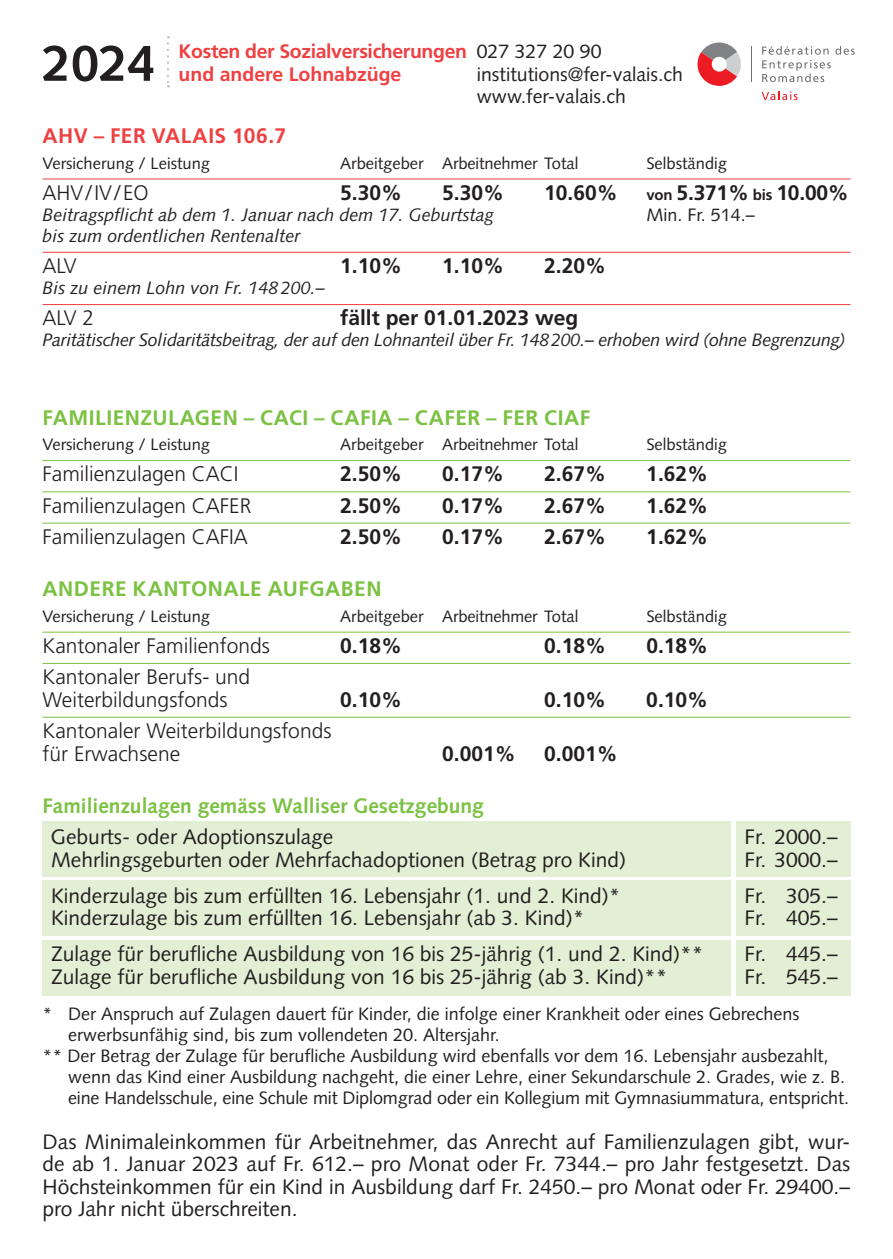
<style>
.page{position:relative;width:893px;height:1259px;background:#fff}
.page>*{position:absolute;margin:0;border:0;box-sizing:border-box;transform-origin:0 0}
.t1{font:700 51px "Syntax LT Std";color:#231f20}
.t2{font:21px/22.5px "Syntax LT Std";color:#231f20;text-align:justify}
.t3{font:300 21px/22.5px "Frutiger LT Std";color:#231f20}
.t4{font:700 21px "Frutiger LT Std";color:#231f20}
.t5{font:700 21px "Frutiger LT Std";letter-spacing:.025em;color:#7bc142}
.t6{font:700 21px "Syntax LT Std";color:#7bc142}
.t7{font:700 21px "Frutiger LT Std";letter-spacing:.025em;color:#ef4042}
.t8{font:19.5px/22.5px "Syntax LT Std";color:#231f20}
.t9{font:700 19.5px "Frutiger LT Std";letter-spacing:-.02em;color:#ef4042}
.t10{font:700 19.5px "Frutiger LT Std";color:#ef4042}
.t11{font:18px "Syntax LT Std";color:#231f20}
.t12{font:italic 18px "Syntax LT Std";color:#231f20}
.t13{font:16.5px "Syntax LT Std";color:#231f20}
.s1{font-size:15px}
</style>
<div class="page">
<div style="left:43px;top:821px;width:688px;height:55px;background:#e2efd4"></div>
<div style="left:43px;top:880px;width:688px;height:55px;background:#e2efd4"></div>
<div style="left:43px;top:940px;width:688px;height:55px;background:#e2efd4"></div>
<div style="left:736px;top:821px;width:114px;height:55px;background:#e2efd4"></div>
<div style="left:736px;top:880px;width:114px;height:55px;background:#e2efd4"></div>
<div style="left:736px;top:940px;width:114px;height:55px;background:#e2efd4"></div>
<hr style="left:43px;top:178px;width:807px;height:1px;background:#ef4042">
<hr style="left:43px;top:252px;width:807px;height:1px;background:#ef4042">
<hr style="left:43px;top:304px;width:807px;height:1px;background:#ef4042">
<hr style="left:43px;top:460px;width:807px;height:1px;background:#7bc142">
<hr style="left:43px;top:491px;width:807px;height:1px;background:#7bc142">
<hr style="left:43px;top:522px;width:807px;height:1px;background:#7bc142">
<hr style="left:43px;top:631px;width:807px;height:1px;background:#7bc142">
<hr style="left:43px;top:663px;width:807px;height:1px;background:#7bc142">
<hr style="left:43px;top:716px;width:807px;height:1px;background:#7bc142">
<svg style="left:697px;top:43px;width:44px;height:43px"></svg>
<svg style="left:762px;top:91px;width:35px;height:9px"></svg>
<svg style="left:762px;top:46px;width:93px;height:36px"></svg>
<hr style="left:751px;top:47px;width:1px;height:35px;background:#6d6e70">
<svg style="left:167px;top:36px;width:2px;height:51px"></svg>
<h1 class="t1" style="left:43px;top:38px;width:115px">2024</h1>
<p class="t9" style="left:179px;top:42px;width:290px">Kosten der Sozialversicherungen</p>
<p class="t10" style="left:179px;top:65px;width:224px">und andere Lohnabzüge</p>
<p class="t8" style="left:477px;top:41px;width:208px">027 327 20 90 institutions@fer-valais.ch www.fer-valais.ch</p>
<p class="t7" style="left:43px;top:126px;width:245px">AHV – FER VALAIS 106.7</p>
<p class="t13" style="left:43px;top:155px;width:169px">Versicherung / Leistung</p>
<p class="t13" style="left:340px;top:155px;width:240px">Arbeitgeber Arbeitnehmer Total</p>
<p class="t13" style="left:646px;top:155px;width:82px">Selbständig</p>
<p class="t3" style="left:43px;top:182px;width:108px">AHV / IV / EO</p>
<p class="t4" style="left:340px;top:182px;width:63px">5.30%</p>
<p class="t4" style="left:442px;top:182px;width:63px">5.30%</p>
<p class="t4" style="left:544px;top:182px;width:75px">10.60%</p>
<p class="t4" style="left:646px;top:182px;width:204px"><span class="s1">von</span> 5.371% <span class="s1">bis</span> 10.00%</p>
<p class="t12" style="left:43px;top:206px;width:453px">Beitragspflicht ab dem 1. Januar nach dem 17. Geburtstag</p>
<p class="t11" style="left:646px;top:206px;width:110px">Min. Fr. 514.–</p>
<p class="t12" style="left:43px;top:227px;width:260px">bis zum ordentlichen Rentenalter</p>
<p class="t3" style="left:43px;top:256px;width:36px">ALV</p>
<p class="t4" style="left:340px;top:256px;width:63px">1.10%</p>
<p class="t4" style="left:442px;top:256px;width:63px">1.10%</p>
<p class="t4" style="left:544px;top:256px;width:63px">2.20%</p>
<p class="t12" style="left:43px;top:279px;width:284px">Bis zu einem Lohn von Fr. 148 200.–</p>
<p class="t3" style="left:43px;top:308px;width:53px">ALV 2</p>
<p class="t4" style="left:340px;top:308px;width:240px">fällt per 01.01.2023 weg</p>
<p class="t12" style="left:43px;top:331px;width:805px">Paritätischer Solidaritätsbeitrag, der auf den Lohnanteil über Fr. 148 200.– erhoben wird (ohne Begrenzung)</p>
<p class="t5" style="left:43px;top:407px;width:549px">FAMILIENZULAGEN – CACI – CAFIA – CAFER – FER CIAF</p>
<p class="t13" style="left:43px;top:436px;width:169px">Versicherung / Leistung</p>
<p class="t13" style="left:340px;top:436px;width:240px">Arbeitgeber Arbeitnehmer Total</p>
<p class="t13" style="left:646px;top:436px;width:82px">Selbständig</p>
<p class="t3" style="left:43px;top:464px;width:198px">Familienzulagen CACI</p>
<p class="t4" style="left:340px;top:464px;width:63px">2.50%</p>
<p class="t4" style="left:442px;top:464px;width:63px">0.17%</p>
<p class="t4" style="left:544px;top:464px;width:63px">2.67%</p>
<p class="t4" style="left:646px;top:464px;width:63px">1.62%</p>
<p class="t3" style="left:43px;top:495px;width:210px">Familienzulagen CAFER</p>
<p class="t4" style="left:340px;top:495px;width:63px">2.50%</p>
<p class="t4" style="left:442px;top:495px;width:63px">0.17%</p>
<p class="t4" style="left:544px;top:495px;width:63px">2.67%</p>
<p class="t4" style="left:646px;top:495px;width:63px">1.62%</p>
<p class="t3" style="left:43px;top:526px;width:207px">Familienzulagen CAFIA</p>
<p class="t4" style="left:340px;top:526px;width:63px">2.50%</p>
<p class="t4" style="left:442px;top:526px;width:63px">0.17%</p>
<p class="t4" style="left:544px;top:526px;width:63px">2.67%</p>
<p class="t4" style="left:646px;top:526px;width:63px">1.62%</p>
<p class="t5" style="left:43px;top:579px;width:341px">ANDERE KANTONALE AUFGABEN</p>
<p class="t13" style="left:43px;top:608px;width:169px">Versicherung / Leistung</p>
<p class="t13" style="left:340px;top:608px;width:240px">Arbeitgeber Arbeitnehmer Total</p>
<p class="t13" style="left:646px;top:608px;width:82px">Selbständig</p>
<p class="t3" style="left:43px;top:635px;width:229px">Kantonaler Familienfonds</p>
<p class="t4" style="left:340px;top:635px;width:63px">0.18%</p>
<p class="t4" style="left:544px;top:635px;width:63px">0.18%</p>
<p class="t4" style="left:646px;top:635px;width:63px">0.18%</p>
<p class="t3" style="left:43px;top:667px;width:209px">Kantonaler Berufs- und<br>Weiterbildungsfonds</p>
<p class="t4" style="left:340px;top:689px;width:63px">0.10%</p>
<p class="t4" style="left:544px;top:689px;width:63px">0.10%</p>
<p class="t4" style="left:646px;top:689px;width:63px">0.10%</p>
<p class="t3" style="left:42px;top:720px;width:290px">Kantonaler Weiterbildungsfonds für Erwachsene</p>
<p class="t4" style="left:442px;top:743px;width:75px">0.001%</p>
<p class="t4" style="left:544px;top:743px;width:75px">0.001%</p>
<p class="t6" style="left:42px;top:795px;width:443px">Familienzulagen gemäss Walliser Gesetzgebung</p>
<p class="t2" style="left:51px;top:826px;width:284px">Geburts- oder Adoptionszulage</p>
<p class="t2" style="left:744px;top:826px;width:95px">Fr. 2000.–</p>
<p class="t2" style="left:51px;top:849px;width:577px">Mehrlingsgeburten oder Mehrfachadoptionen (Betrag pro Kind)</p>
<p class="t2" style="left:744px;top:849px;width:95px">Fr. 3000.–</p>
<p class="t2" style="left:51px;top:885px;width:571px">Kinderzulage bis zum erfüllten 16. Lebensjahr (1. und 2. Kind)*</p>
<p class="t2" style="left:745px;top:885px;width:95px">Fr. 305.–</p>
<p class="t2" style="left:51px;top:907px;width:535px">Kinderzulage bis zum erfüllten 16. Lebensjahr (ab 3. Kind)*</p>
<p class="t2" style="left:745px;top:907px;width:95px">Fr. 405.–</p>
<p class="t2" style="left:51px;top:943px;width:654px">Zulage für berufliche Ausbildung von 16 bis 25-jährig (1. und 2. Kind)**</p>
<p class="t2" style="left:745px;top:943px;width:95px">Fr. 445.–</p>
<p class="t2" style="left:51px;top:966px;width:618px">Zulage für berufliche Ausbildung von 16 bis 25-jährig (ab 3. Kind)**</p>
<p class="t2" style="left:745px;top:966px;width:95px">Fr. 545.–</p>
<p class="t11" style="left:43px;top:1004px;width:758px">* Der Anspruch auf Zulagen dauert für Kinder, die infolge einer Krankheit oder eines Gebrechens</p>
<p class="t11" style="left:68px;top:1025px;width:433px">erwerbsunfähig sind, bis zum vollendeten 20. Altersjahr.</p>
<p class="t11" style="left:43px;top:1046px;width:788px">** Der Betrag der Zulage für berufliche Ausbildung wird ebenfalls vor dem 16. Lebensjahr ausbezahlt,</p>
<p class="t11" style="left:68px;top:1067px;width:779px">wenn das Kind einer Ausbildung nachgeht, die einer Lehre, einer Sekundarschule 2. Grades, wie z. B.</p>
<p class="t11" style="left:68px;top:1088px;width:782px">eine Handelsschule, eine Schule mit Diplomgrad oder ein Kollegium mit Gymnasiummatura, entspricht.</p>
<p class="t2" style="left:43px;top:1131px;width:809px">Das Minimaleinkommen für Arbeitnehmer, das Anrecht auf Familienzulagen gibt, wur&shy;de ab 1. Januar 2023 auf Fr. 612.– pro Monat oder Fr. 7344.– pro Jahr festgesetzt. Das Höchsteinkommen für ein Kind in Ausbildung darf Fr. 2450.– pro Monat oder Fr. 29400.– pro Jahr nicht überschreiten.</p>
</div>
